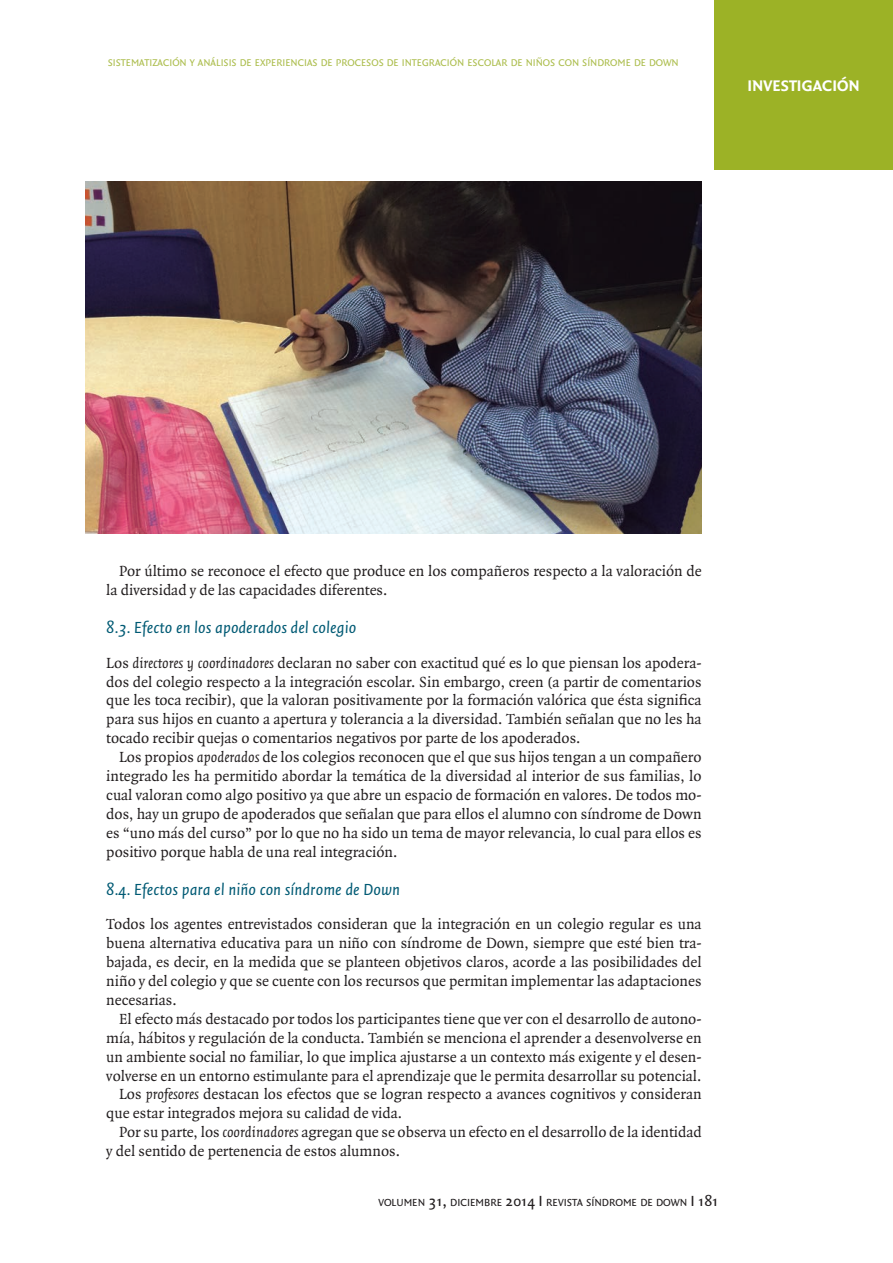
<style>
.page{position:relative;width:893px;height:1263px;background:#fff}
.page>*{position:absolute;margin:0;border:0;box-sizing:border-box;transform-origin:0 0}
.Título_3{font:italic 17.25px "Quadraat Sans";color:#005a74}
.t1{font:700 16.5px "Quadraat Sans";color:#fff}
.Normal_metido_t3{font:15.75px/18.9px "Quadraat";color:#231f20}
.Estilo_t3_sin_meter{font:15.75px/18.9px "Quadraat";color:#231f20;text-align:justify}
.t2{font:10.95px "Quadraat Sans";color:#231f20}
.Titulito{font:10.5px "Quadraat Sans";color:#adbe4f}
.s1{font-style:italic}
.s2{font-size:15.75px}
</style>
<div class="page">
<div style="left:714px;top:0;width:179px;height:170px;background:#9cb226"></div>
<img style="left:85px;top:182px;width:617px;height:352px">
<p class="Titulito" style="left:108px;top:56px;width:572px">SISTEMATIZACIÓN Y ANÁLISIS DE EXPERIENCIAS DE PROCESOS DE INTEGRACIÓN ESCOLAR DE NIÑOS CON SÍNDROME DE DOWN</p>
<p class="t1" style="left:748px;top:76px;width:114px">INVESTIGACIÓN</p>
<p class="Normal_metido_t3" style="left:106px;top:562px;width:597px;text-indent:13px">Por último se reconoce el efecto que produce en los compañeros respecto a la valoración de la diversidad y de las capacidades diferentes.</p>
<p class="Título_3" style="left:106px;top:618px;width:252px">8.3. Efecto en los apoderados del colegio</p>
<p class="Estilo_t3_sin_meter" style="left:106px;top:654px;width:597px">Los <span class="s1">directores y coordinadores</span> declaran no saber con exactitud qué es lo que piensan los apodera&shy;dos del colegio respecto a la integración escolar. Sin embargo, creen (a partir de comentarios que les toca recibir), que la valoran positivamente por la formación valórica que ésta significa para sus hijos en cuanto a apertura y tolerancia a la diversidad. También señalan que no les ha tocado recibir quejas o comentarios negativos por parte de los apoderados.</p>
<p class="Normal_metido_t3" style="left:106px;top:748px;width:597px;text-align:justify;text-indent:13px">Los propios <span class="s1">apoderados</span> de los colegios reconocen que el que sus hijos tengan a un compañero integrado les ha permitido abordar la temática de la diversidad al interior de sus familias, lo cual valoran como algo positivo ya que abre un espacio de formación en valores. De todos mo&shy;dos, hay un grupo de apoderados que señalan que para ellos el alumno con síndrome de Down es “uno más del curso” por lo que no ha sido un tema de mayor relevancia, lo cual para ellos es positivo porque habla de una real integración.</p>
<p class="Título_3" style="left:106px;top:880px;width:295px">8.4. Efectos para el niño con síndrome de Down</p>
<p class="Estilo_t3_sin_meter" style="left:106px;top:915px;width:597px">Todos los agentes entrevistados consideran que la integración en un colegio regular es una buena alternativa educativa para un niño con síndrome de Down, siempre que esté bien tra&shy;bajada, es decir, en la medida que se planteen objetivos claros, acorde a las posibilidades del niño y del colegio y que se cuente con los recursos que permitan implementar las adaptaciones necesarias.</p>
<p class="Normal_metido_t3" style="left:106px;top:1010px;width:597px;text-align:justify;text-indent:13px">El efecto más destacado por todos los participantes tiene que ver con el desarrollo de autono&shy;mía, hábitos y regulación de la conducta. También se menciona el aprender a desenvolverse en un ambiente social no familiar, lo que implica ajustarse a un contexto más exigente y el desen&shy;volverse en un entorno estimulante para el aprendizaje que le permita desarrollar su potencial.</p>
<p class="Normal_metido_t3" style="left:106px;top:1085px;width:597px;text-indent:13px">Los <span class="s1">profesores</span> destacan los efectos que se logran respecto a avances cognitivos y consideran que estar integrados mejora su calidad de vida.</p>
<p class="Normal_metido_t3" style="left:106px;top:1123px;width:597px;text-indent:13px">Por su parte, los <span class="s1">coordinadores</span> agregan que se observa un efecto en el desarrollo de la identidad y del sentido de pertenencia de estos alumnos.</p>
<p class="t2" style="left:378px;top:1196px;width:342px">VOLUMEN <span class="s2">31,</span> DICIEMBRE <span class="s2">2014 I</span> REVISTA SÍNDROME DE DOWN <span class="s2">I</span> <span class="s2">181</span></p>
</div>
